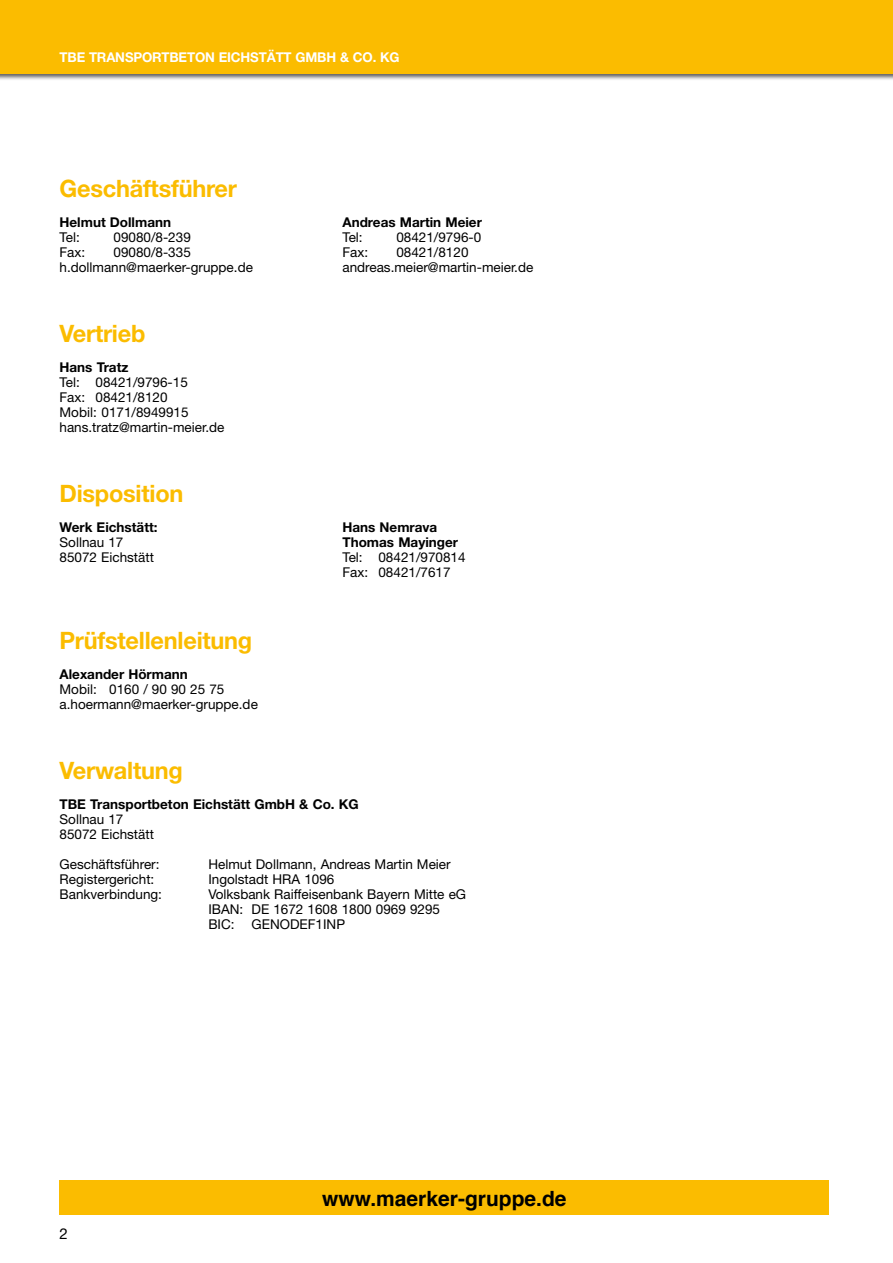
<style>
.page{position:relative;width:893px;height:1263px;background:#fff}
.page>*{position:absolute;margin:0;border:0;box-sizing:border-box;transform-origin:0 0}
.t1{font:700 24px "Helvetica Neue";letter-spacing:-.01em;color:#fbbc00}
.t2{font:700 21px "Helvetica";color:#000}
.t3{font:15px "Helvetica Neue";color:#000}
.t4{font:13.5px/15px "Helvetica Neue";color:#000}
.t5{font:700 13.5px/15px "Helvetica Neue";color:#000}
.t6{font:700 13.5px "Helvetica Neue";letter-spacing:-.01em;color:#fff}
</style>
<div class="page">
<div style="left:0;top:0;width:893px;height:80px;background:#000;opacity:.65"></div>
<div style="left:0;top:0;width:893px;height:74px;background:#fbbc00"></div>
<div style="left:60px;top:1180px;width:769px;height:34px;background:#fbbc00"></div>
<p class="t6" style="left:60px;top:49px;width:342px">TBE TRANSPORTBETON EICHSTÄTT GMBH &amp; CO. KG</p>
<h1 class="t1" style="left:60px;top:174px;width:179px">Geschäftsführer</h1>
<p class="t5" style="left:60px;top:215px;width:113px">Helmut Dollmann</p>
<p class="t4" style="left:60px;top:230px;width:22px">Tel:</p>
<p class="t4" style="left:114px;top:230px;width:79px">09080/8-239</p>
<p class="t4" style="left:60px;top:245px;width:27px">Fax:</p>
<p class="t4" style="left:60px;top:245px;width:195px;text-align:center">09080/8-335 h.dollmann@maerker-gruppe.de</p>
<h1 class="t1" style="left:60px;top:319px;width:87px">Vertrieb</h1>
<p class="t5" style="left:60px;top:360px;width:70px">Hans Tratz</p>
<p class="t4" style="left:60px;top:375px;width:166px">Tel: 08421/9796-15<br>Fax: 08421/8120<br>Mobil: 0171/8949915 hans.tratz@martin-meier.de</p>
<h1 class="t1" style="left:60px;top:479px;width:125px">Disposition</h1>
<p class="t5" style="left:60px;top:519px;width:100px">Werk Eichstätt:</p>
<p class="t4" style="left:60px;top:534px;width:96px">Sollnau 17<br>85072 Eichstätt</p>
<h1 class="t1" style="left:60px;top:625px;width:194px">Prüfstellenleitung</h1>
<p class="t5" style="left:60px;top:666px;width:130px">Alexander Hörmann</p>
<p class="t4" style="left:60px;top:681px;width:200px">Mobil: 0160 / 90 90 25 75 a.hoermann@maerker-gruppe.de</p>
<p class="t5" style="left:342px;top:215px;width:141px">Andreas Martin Meier</p>
<p class="t4" style="left:342px;top:230px;width:22px">Tel:</p>
<p class="t4" style="left:396px;top:230px;width:86px">08421/9796-0</p>
<p class="t4" style="left:342px;top:245px;width:27px">Fax:</p>
<p class="t4" style="left:342px;top:245px;width:192px;text-indent:54px">08421/8120 andreas.meier@martin-meier.de</p>
<p class="t5" style="left:342px;top:519px;width:117px">Hans Nemrava<br>Thomas Mayinger</p>
<p class="t4" style="left:342px;top:549px;width:125px">Tel: 08421/970814<br>Fax: 08421/7617</p>
<h1 class="t1" style="left:60px;top:755px;width:125px">Verwaltung</h1>
<p class="t5" style="left:60px;top:796px;width:301px">TBE Transportbeton Eichstätt GmbH &amp; Co. KG</p>
<p class="t4" style="left:60px;top:811px;width:96px">Sollnau 17<br>85072 Eichstätt</p>
<p class="t4" style="left:60px;top:856px;width:102px">Geschäftsführer:</p>
<p class="t4" style="left:208px;top:856px;width:244px">Helmut Dollmann, Andreas Martin Meier</p>
<p class="t4" style="left:60px;top:871px;width:96px">Registergericht:</p>
<p class="t4" style="left:208px;top:871px;width:128px">Ingolstadt HRA 1096</p>
<p class="t4" style="left:60px;top:886px;width:104px">Bankverbindung:</p>
<p class="t4" style="left:208px;top:886px;width:259px">Volksbank Raiffeisenbank Bayern Mitte eG<br>IBAN: DE 1672 1608 1800 0969 9295<br>BIC:</p>
<p class="t4" style="left:252px;top:916px;width:95px">GENODEF1INP</p>
<p class="t3" style="left:60px;top:1224px;width:10px">2</p>
<h2 class="t2" style="left:322px;top:1181px;width:246px">www.maerker-gruppe.de</h2>
</div>
